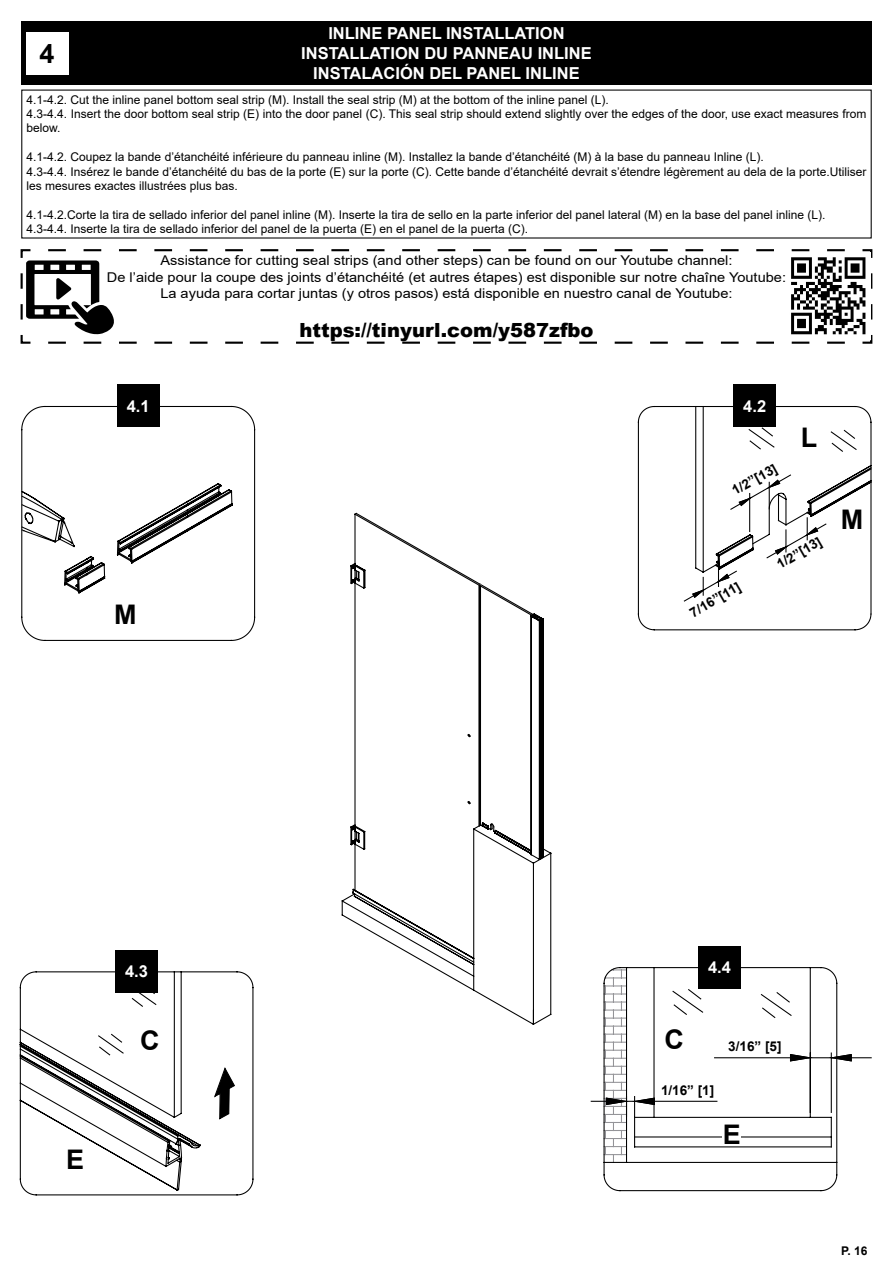
<style>
.page{position:relative;width:893px;height:1263px;background:#fff}
.page>*{position:absolute;margin:0;border:0;box-sizing:border-box;transform-origin:0 0}
.t1{font:700 27px "Arial";color:#000}
.t2{font:900 19.5px "Arial";color:#000}
.t3{font:700 16.5px "Arial";color:#fff}
.t4{font:13.5px "Arial";color:#000;scale:1.08 1}
.t5{font:700 13.5px "Arial";color:#000}
.t6{font:12px/14.4px "Arial";color:#000}
.t7{font:700 12px "Arial";color:#000}
</style>
<div class="page">
<div style="left:21px;top:21px;width:851px;height:64px;background:#000"></div>
<div style="left:26px;top:32px;width:42px;height:42px;background:#fff"></div>
<svg style="left:353px;top:512px;width:93px;height:52px"></svg>
<svg style="left:341px;top:564px;width:211px;height:461px"></svg>
<svg style="left:21px;top:405px;width:235px;height:236px"></svg>
<div style="left:117px;top:385px;width:42px;height:42px;background:#000"></div>
<svg style="left:19px;top:971px;width:235px;height:225px"></svg>
<svg style="left:603px;top:967px;width:269px;height:225px"></svg>
<svg style="left:590px;top:969px;width:262px;height:193px"></svg>
<div style="left:115px;top:950px;width:43px;height:42px;background:#000"></div>
<div style="left:698px;top:946px;width:43px;height:42px;background:#000"></div>
<div style="left:723px;top:1124px;width:18px;height:20px;background:#fff"></div>
<div style="left:661px;top:1085px;width:53px;height:10px;background:#fff"></div>
<div style="left:728px;top:1041px;width:53px;height:10px;background:#fff"></div>
<svg style="left:21px;top:482px;width:212px;height:112px"></svg>
<svg style="left:20px;top:249px;width:853px;height:95px"></svg>
<svg style="left:21px;top:260px;width:93px;height:74px"></svg>
<img style="left:786px;top:253px;width:84px;height:87px">
<svg style="left:637px;top:406px;width:234px;height:225px"></svg>
<svg style="left:653px;top:406px;width:219px;height:209px"></svg>
<svg style="left:688px;top:463px;width:184px;height:155px"></svg>
<div style="left:733px;top:385px;width:43px;height:42px;background:#000"></div>
<p class="t3" style="left:328px;top:22px;width:238px">INLINE PANEL INSTALLATION</p>
<p class="t3" style="left:301px;top:42px;width:292px">INSTALLATION DU PANNEAU INLINE</p>
<p class="t3" style="left:313px;top:62px;width:268px">INSTALACIÓN DEL PANEL INLINE</p>
<p class="t1" style="left:40px;top:34px;width:17px">4</p>
<p class="t6" style="left:27px;top:92px;width:584px">4.1-4.2. Cut the inline panel bottom seal strip (M). Install the seal strip (M) at the bottom of the inline panel (L).</p>
<p class="t6" style="left:27px;top:107px;width:841px">4.3-4.4. Insert the door bottom seal strip (E) into the door panel (C). This seal strip should extend slightly over the edges of the door, use exact measures from below.</p>
<p class="t6" style="left:27px;top:150px;width:739px">4.1-4.2. Coupez la bande d’étanchéité inférieure du panneau inline (M). Installez la bande d’étanchéité (M) à la base du panneau Inline (L).</p>
<p class="t6" style="left:27px;top:164px;width:841px">4.3-4.4. Insérez le bande d’étanchéité du bas de la porte (E) sur la porte (C). Cette bande d’étanchéité devrait s’étendre légèrement au dela de la porte.Utiliser les mesures exactes illustrées plus bas.</p>
<p class="t6" style="left:27px;top:207px;width:800px">4.1-4.2.Corte la tira de sellado inferior del panel inline (M). Inserte la tira de sello en la parte inferior del panel lateral (M) en la base del panel inline (L).</p>
<p class="t6" style="left:27px;top:222px;width:503px">4.3-4.4. Inserte la tira de sellado inferior del panel de la puerta (E) en el panel de la puerta (C).</p>
<p class="t4" style="left:160px;top:251px;width:531px">Assistance for cutting seal strips (and other steps) can be found on our Youtube channel:</p>
<p class="t4" style="left:107px;top:267px;width:630px">De l’aide pour la coupe des joints d’étanchéité (et autres étapes) est disponible sur notre chaîne Youtube:</p>
<p class="t4" style="left:160px;top:284px;width:531px">La ayuda para cortar juntas (y otros pasos) está disponible en nuestro canal de Youtube:</p>
<p class="t2" style="left:299px;top:316px;width:296px">https://tinyurl.com/y587zfbo</p>
<p class="t3" style="left:127px;top:394px;width:24px">4.1</p>
<p class="t1" style="left:114px;top:595px;width:24px">M</p>
<p class="t3" style="left:743px;top:394px;width:24px">4.2</p>
<p class="t5" style="left:728px;top:483px;width:51px;rotate:-29deg">1/2”[13]</p>
<p class="t1" style="left:801px;top:418px;width:18px">L</p>
<p class="t5" style="left:686px;top:605px;width:58px;rotate:-30deg">7/16”[11]</p>
<p class="t5" style="left:773px;top:557px;width:51px;rotate:-30deg">1/2”[13]</p>
<p class="t1" style="left:841px;top:500px;width:24px">M</p>
<p class="t1" style="left:66px;top:1140px;width:20px">E</p>
<p class="t3" style="left:125px;top:960px;width:24px">4.3</p>
<p class="t3" style="left:708px;top:956px;width:24px">4.4</p>
<p class="t1" style="left:140px;top:1021px;width:21px">C</p>
<p class="t1" style="left:665px;top:1020px;width:21px">C</p>
<p class="t5" style="left:728px;top:1036px;width:55px">3/16” [5]</p>
<p class="t5" style="left:661px;top:1080px;width:55px">1/16” [1]</p>
<p class="t1" style="left:723px;top:1115px;width:20px">E</p>
<p class="t7" style="left:841px;top:1242px;width:28px">P. 16</p>
</div>
